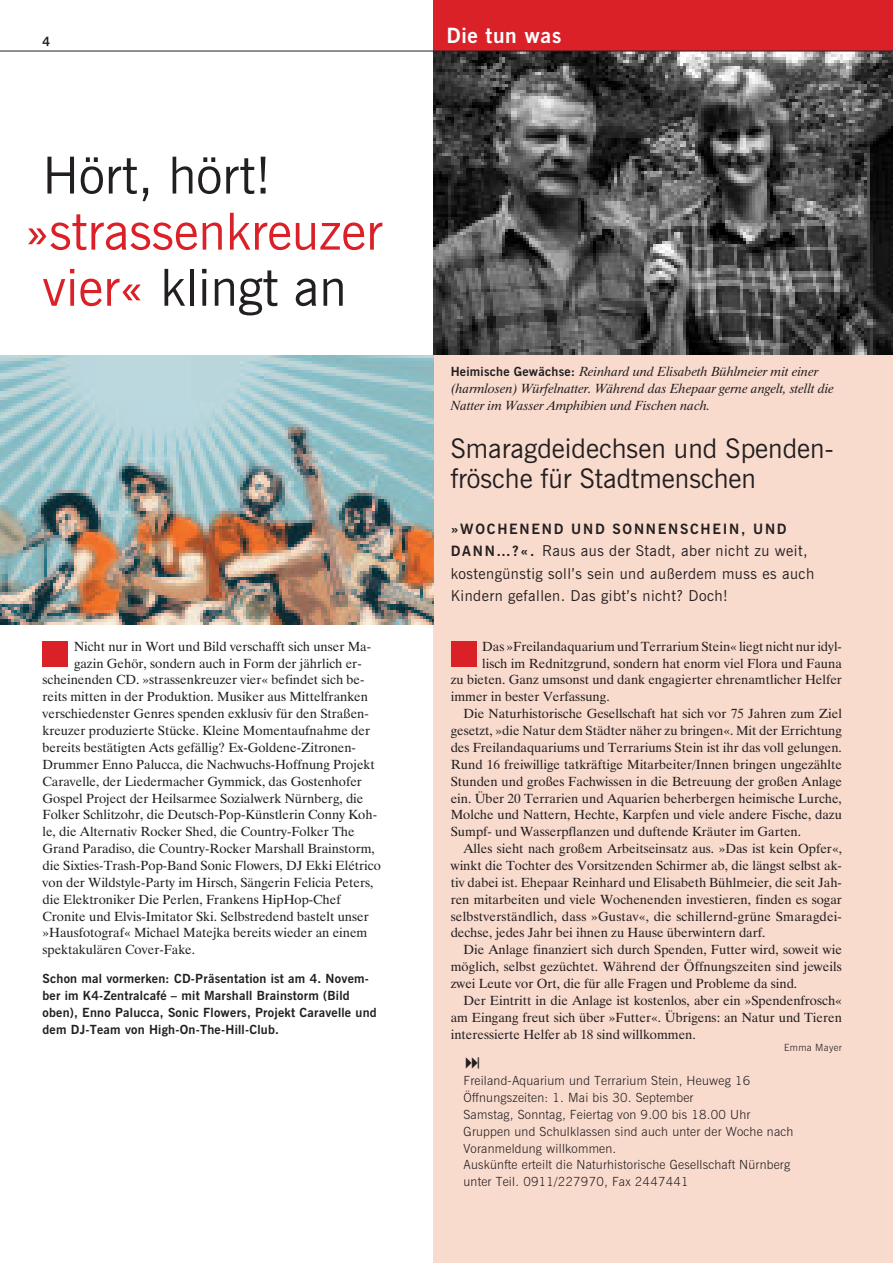
<style>
.page{position:relative;width:893px;height:1263px;background:#fff}
.page>*{position:absolute;margin:0;border:0;box-sizing:border-box;transform-origin:0 0}
.t1{font:51px/56.1px "News Gothic BT";color:#da2128;text-align:center}
.t2{font:51px "News Gothic BT";color:#231f20}
.t3{font:27px/29.7px "News Gothic BT";color:#231f20}
.t4{font:700 21px "News Gothic BT";letter-spacing:.03em;color:#fff}
.t5{font:15px/22.5px "News Gothic BT";letter-spacing:.03em;color:#231f20}
.t6{font:700 14.25px "News Gothic BT";letter-spacing:.12em;color:#231f20}
.t7{font:13.2px "Dutch 801 BT";color:#231f20}
.t8{font:italic 13.2px/16.8px "Dutch 801 BT";color:#231f20}
.t9{font:700 12.75px "News Gothic BT";color:#231f20}
.t10{font:300 12.6px/16.8px "News Gothic BT";letter-spacing:.02em;color:#231f20}
.t11{font:700 12.6px/16.8px "News Gothic BT";letter-spacing:.02em;color:#231f20}
.t12{font:300 9.9px "News Gothic BT";letter-spacing:.03em;color:#231f20}
.s1{color:#231f20}
.s2{font-family:"News Gothic BT";font-weight:700;font-style:normal;font-size:12.6px}
.s3{font-weight:700;font-size:14.25px}
</style>
<div class="page">
<div style="left:434px;top:51px;width:459px;height:1212px;background:#f9dbce"></div>
<div style="left:434px;top:0;width:459px;height:51px;background:#da2128"></div>
<img style="left:434px;top:52px;width:459px;height:303px">
<div style="left:451px;top:641px;width:25px;height:26px;background:#da2128"></div>
<img style="left:0;top:356px;width:434px;height:268px">
<div style="left:43px;top:641px;width:25px;height:26px;background:#da2128"></div>
<hr style="left:0;top:51px;width:893px;height:1px;background:#231f20">
<p class="t9" style="left:43px;top:36px;width:9px">4</p>
<h1 class="t2" style="left:43px;top:157px;width:230px">Hört, hört!</h1>
<h1 class="t1" style="left:24px;top:208px;width:360px">»strassenkreuzer vier« <span class="s1">klingt an</span></h1>
<p class="t7" style="left:74px;top:641px;width:299px">Nicht nur in Wort und Bild verschafft sich unser Ma-</p>
<p class="t7" style="left:74px;top:658px;width:289px">gazin Gehör, sondern auch in Form der jährlich er-</p>
<p class="t7" style="left:43px;top:675px;width:323px">scheinenden CD. »strassenkreuzer vier« befindet sich be-</p>
<p class="t7" style="left:43px;top:692px;width:327px">reits mitten in der Produktion. Musiker aus Mittelfranken</p>
<p class="t7" style="left:43px;top:709px;width:328px">verschiedenster Genres spenden exklusiv für den Straßen-</p>
<p class="t7" style="left:43px;top:726px;width:329px">kreuzer produzierte Stücke. Kleine Momentaufnahme der</p>
<p class="t7" style="left:43px;top:742px;width:315px">bereits bestätigten Acts gefällig? Ex-Goldene-Zitronen-</p>
<p class="t7" style="left:43px;top:759px;width:334px">Drummer Enno Palucca, die Nachwuchs-Hoffnung Projekt</p>
<p class="t7" style="left:43px;top:776px;width:321px">Caravelle, der Liedermacher Gymmick, das Gostenhofer</p>
<p class="t7" style="left:43px;top:793px;width:322px">Gospel Project der Heilsarmee Sozialwerk Nürnberg, die</p>
<p class="t7" style="left:43px;top:810px;width:336px">Folker Schlitzohr, die Deutsch-Pop-Künstlerin Conny Koh-</p>
<p class="t7" style="left:43px;top:827px;width:314px">le, die Alternativ Rocker Shed, die Country-Folker The</p>
<p class="t7" style="left:43px;top:844px;width:334px">Grand Paradiso, die Country-Rocker Marshall Brainstorm,</p>
<p class="t7" style="left:43px;top:860px;width:340px">die Sixties-Trash-Pop-Band Sonic Flowers, DJ Ekki Elétrico</p>
<p class="t7" style="left:43px;top:877px;width:332px">von der Wildstyle-Party im Hirsch, Sängerin Felicia Peters,</p>
<p class="t7" style="left:43px;top:894px;width:300px">die Elektroniker Die Perlen, Frankens HipHop-Chef</p>
<p class="t7" style="left:43px;top:911px;width:328px">Cronite und Elvis-Imitator Ski. Selbstredend bastelt unser</p>
<p class="t7" style="left:43px;top:928px;width:326px">»Hausfotograf« Michael Matejka bereits wieder an einem</p>
<p class="t7" style="left:43px;top:945px;width:154px">spektakulären Cover-Fake.</p>
<p class="t11" style="left:43px;top:972px;width:336px">Schon mal vormerken: CD-Präsentation ist am 4. Novem&shy;ber im K4-Zentralcafé – mit Marshall Brainstorm (Bild oben), Enno Palucca, Sonic Flowers, Projekt Caravelle und dem DJ-Team von High-On-The-Hill-Club.</p>
<h3 class="t4" style="left:446px;top:27px;width:116px">Die tun was</h3>
<p class="t8" style="left:451px;top:365px;width:385px"><span class="s2">Heimische Gewächse:</span> Reinhard und Elisabeth Bühlmeier mit einer (harmlosen) Würfelnatter. Während das Ehepaar gerne angelt, stellt die<br>Natter im Wasser Amphibien und Fischen nach.</p>
<h2 class="t3" style="left:451px;top:436px;width:384px">Smaragdeidechsen und Spenden&shy;frösche für Stadtmenschen</h2>
<p class="t6" style="left:451px;top:523px;width:337px">»WOCHENEND UND SONNENSCHEIN, UND</p>
<p class="t5" style="left:451px;top:541px;width:365px"><span class="s3">DANN…?«.</span> Raus aus der Stadt, aber nicht zu weit, kostengünstig soll’s sein und außerdem muss es auch<br>Kindern gefallen. Das gibt’s nicht? Doch!</p>
<p class="t7" style="left:482px;top:641px;width:361px">Das »Freilandaquarium und Terrarium Stein« liegt nicht nur idyl-</p>
<p class="t7" style="left:482px;top:658px;width:361px">lisch im Rednitzgrund, sondern hat enorm viel Flora und Fauna</p>
<p class="t7" style="left:451px;top:675px;width:393px">zu bieten. Ganz umsonst und dank engagierter ehrenamtlicher Helfer</p>
<p class="t7" style="left:451px;top:692px;width:160px">immer in bester Verfassung.</p>
<p class="t7" style="left:463px;top:709px;width:380px">Die Naturhistorische Gesellschaft hat sich vor 75 Jahren zum Ziel</p>
<p class="t7" style="left:451px;top:726px;width:393px">gesetzt, »die Natur dem Städter näher zu bringen«. Mit der Errichtung</p>
<p class="t7" style="left:451px;top:742px;width:393px">des Freilandaquariums und Terrariums Stein ist ihr das voll gelungen.</p>
<p class="t7" style="left:451px;top:759px;width:393px">Rund 16 freiwillige tatkräftige Mitarbeiter/Innen bringen ungezählte</p>
<p class="t7" style="left:451px;top:776px;width:393px">Stunden und großes Fachwissen in die Betreuung der großen Anlage</p>
<p class="t7" style="left:451px;top:793px;width:393px">ein. Über 20 Terrarien und Aquarien beherbergen heimische Lurche,</p>
<p class="t7" style="left:451px;top:810px;width:393px">Molche und Nattern, Hechte, Karpfen und viele andere Fische, dazu</p>
<p class="t7" style="left:451px;top:827px;width:352px">Sumpf- und Wasserpflanzen und duftende Kräuter im Garten.</p>
<p class="t7" style="left:463px;top:844px;width:380px">Alles sieht nach großem Arbeitseinsatz aus. »Das ist kein Opfer«,</p>
<p class="t7" style="left:451px;top:860px;width:393px">winkt die Tochter des Vorsitzenden Schirmer ab, die längst selbst ak-</p>
<p class="t7" style="left:451px;top:877px;width:393px">tiv dabei ist. Ehepaar Reinhard und Elisabeth Bühlmeier, die seit Jah-</p>
<p class="t7" style="left:451px;top:894px;width:393px">ren mitarbeiten und viele Wochenenden investieren, finden es sogar</p>
<p class="t7" style="left:451px;top:911px;width:393px">selbstverständlich, dass »Gustav«, die schillernd-grüne Smaragdei-</p>
<p class="t7" style="left:451px;top:928px;width:316px">dechse, jedes Jahr bei ihnen zu Hause überwintern darf.</p>
<p class="t7" style="left:463px;top:945px;width:380px">Die Anlage finanziert sich durch Spenden, Futter wird, soweit wie</p>
<p class="t7" style="left:451px;top:962px;width:393px">möglich, selbst gezüchtet. Während der Öffnungszeiten sind jeweils</p>
<p class="t7" style="left:451px;top:978px;width:348px">zwei Leute vor Ort, die für alle Fragen und Probleme da sind.</p>
<p class="t7" style="left:463px;top:995px;width:380px">Der Eintritt in die Anlage ist kostenlos, aber ein »Spendenfrosch«</p>
<p class="t7" style="left:451px;top:1012px;width:393px">am Eingang freut sich über »Futter«. Übrigens: an Natur und Tieren</p>
<p class="t7" style="left:451px;top:1029px;width:247px">interessierte Helfer ab 18 sind willkommen.</p>
<p class="t12" style="left:784px;top:1044px;width:59px">Emma Mayer</p>
<p class="t10" style="left:463px;top:1073px;width:331px">Freiland-Aquarium und Terrarium Stein, Heuweg 16<br>Öffnungszeiten: 1. Mai bis 30. September<br>Samstag, Sonntag, Feiertag von 9.00 bis 18.00 Uhr Gruppen und Schulklassen sind auch unter der Woche nach Voranmeldung willkommen.<br>Auskünfte erteilt die Naturhistorische Gesellschaft Nürnberg unter Teil. 0911/227970, Fax 2447441</p>
</div>
